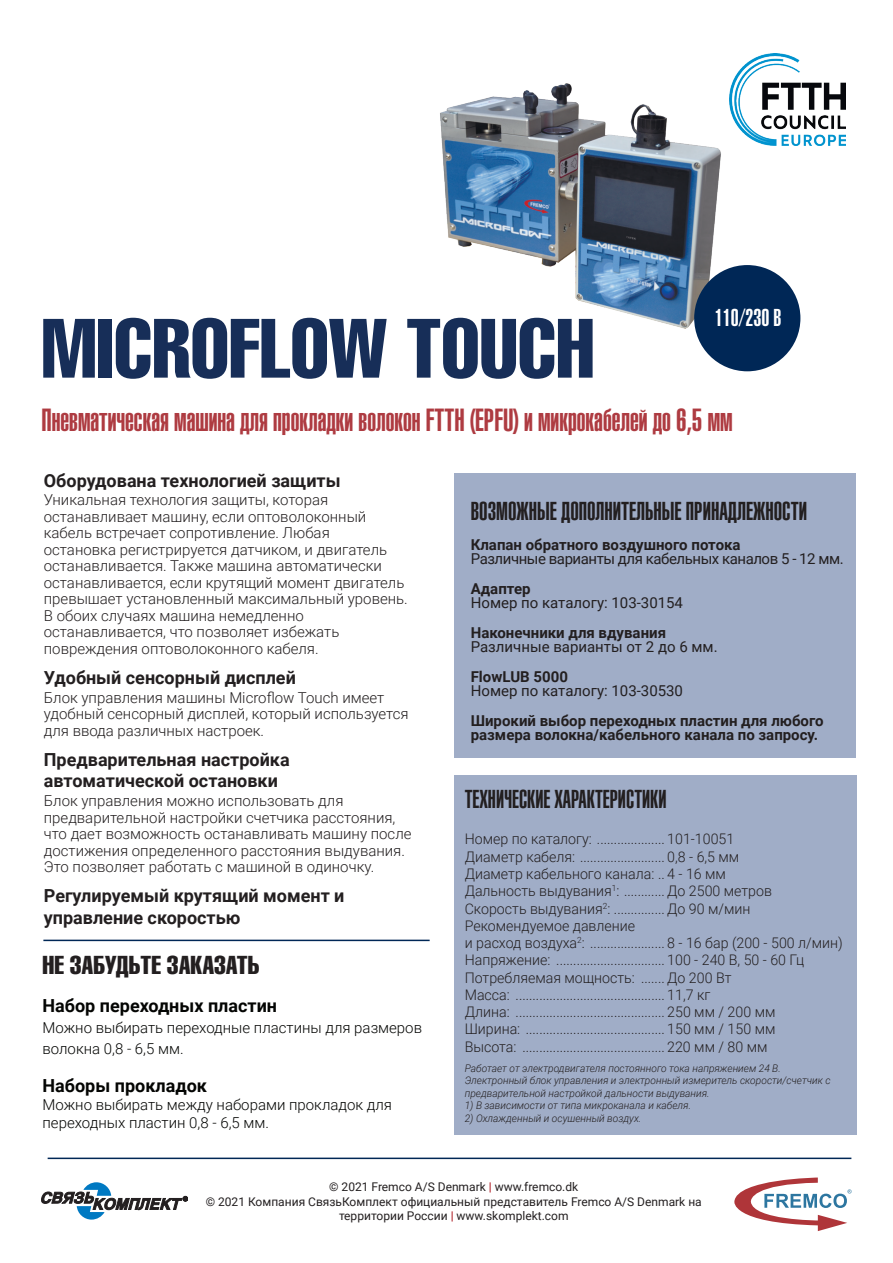
<style>
.page{position:relative;width:893px;height:1263px;background:#fff}
.page>*{position:absolute;margin:0;border:0;box-sizing:border-box;transform-origin:0 0}
.t1{font:82.5px "Helios Compressed C";color:#172e58}
.t2{font:31.5px "Helios Ultra Compressed C";color:#ae3b41}
.t3{font:25.5px "Helios Ultra Compressed C";color:#231f20}
.t4{font:25.5px "Helios Compressed C";color:#231f20}
.t5{font:24px "Helios Ultra Compressed C";color:#fff}
.t6{font:700 18px/21.6px "Roboto";color:#231f20}
.t7{font:700 18px "Roboto";color:#040503}
.t8{font:300 15px/16.5px "Roboto";color:#231f20}
.t9{font:700 15px/13.5px "Roboto";color:#231f20}
.t10{font:300 15px/21px "Roboto";color:#040503}
.t11{font:15px "Roboto";color:#231f20}
.t12{font:15px "Roboto";letter-spacing:-.03em;color:#231f20}
.t13{font:300 14.55px/17.2px "Roboto";color:#231f20}
.t14{font:12px/14.4px "Roboto";color:#231f20;text-align:center}
.t15{font:italic 300 10.5px/12.6px "Roboto";color:#231f20}
.s1{color:#a70a12}
</style>
<div class="page">
<img style="left:440px;top:83px;width:332px;height:246px">
<div style="left:454px;top:473px;width:401px;height:285px;background:#a0adc7"></div>
<div style="left:454px;top:775px;width:402px;height:359px;background:#a0adc7"></div>
<div style="left:694px;top:265px;width:106px;height:106px;background:#002756;border-radius:50%"></div>
<hr style="left:43px;top:940px;width:387px;height:1px;background:#002756">
<img style="left:729px;top:54px;width:116px;height:91px">
<hr style="left:48px;top:1157px;width:803px;height:2px;background:#002756">
<svg style="left:734px;top:1177px;width:117px;height:54px"></svg>
<svg style="left:41px;top:1182px;width:147px;height:37px"></svg>
<h1 class="t1" style="left:41px;top:300px;width:554px">MICROFLOW TOUCH</h1>
<h3 class="t5" style="left:715px;top:304px;width:68px">110/230 В</h3>
<h2 class="t2" style="left:41px;top:402px;width:693px">Пневматическая машина для прокладки волокон FTTH (EPFU) и микрокабелей до 6,5 мм</h2>
<p class="t6" style="left:44px;top:469px;width:298px">Оборудована технологией защиты</p>
<p class="t8" style="left:44px;top:491px;width:366px">Уникальная технология защиты, которая останавливает машину, если оптоволоконный кабель встречает сопротивление. Любая<br>остановка регистрируется датчиком, и двигатель останавливается. Также машина автоматически останавливается, если крутящий момент двигатель превышает установленный максимальный уровень.<br>В обоих случаях машина немедленно останавливается, что позволяет избежать повреждения оптоволоконного кабеля.</p>
<p class="t6" style="left:44px;top:666px;width:254px">Удобный сенсорный дисплей</p>
<p class="t8" style="left:44px;top:688px;width:366px">Блок управления машины Microflow Touch имеет удобный сенсорный дисплей, который используется для ввода различных настроек.</p>
<p class="t6" style="left:44px;top:748px;width:247px">Предварительная настройка автоматической остановки</p>
<p class="t8" style="left:44px;top:792px;width:369px">Блок управления можно использовать для предварительной настройки счетчика расстояния, что дает возможность останавливать машину после достижения определенного расстояния выдувания.<br>Это позволяет работать с машиной в одиночку.</p>
<p class="t6" style="left:44px;top:884px;width:302px">Регулируемый крутящий момент и управление скоростью</p>
<h3 class="t3" style="left:471px;top:496px;width:338px">ВОЗМОЖНЫЕ ДОПОЛНИТЕЛЬНЫЕ ПРИНАДЛЕЖНОСТИ</h3>
<p class="t9" style="left:471px;top:538px;width:271px">Клапан обратного воздушного потока</p>
<p class="t12" style="left:471px;top:548px;width:375px">Различные варианты для кабельных каналов 5 - 12 мм.</p>
<p class="t9" style="left:471px;top:582px;width:61px">Адаптер</p>
<p class="t11" style="left:471px;top:592px;width:214px">Номер по каталогу: 103-30154</p>
<p class="t9" style="left:471px;top:626px;width:197px">Наконечники для вдувания</p>
<p class="t11" style="left:471px;top:636px;width:248px">Различные варианты от 2 до 6 мм.</p>
<p class="t9" style="left:471px;top:670px;width:99px">FlowLUB 5000</p>
<p class="t11" style="left:471px;top:680px;width:214px">Номер по каталогу: 103-30530</p>
<p class="t9" style="left:471px;top:714px;width:354px">Широкий выбор переходных пластин для любого размера волокна/кабельного канала по запросу.</p>
<h3 class="t3" style="left:465px;top:784px;width:203px">ТЕХНИЧЕСКИЕ ХАРАКТЕРИСТИКИ</h3>
<p class="t13" style="left:465px;top:830px;width:380px">Номер по каталогу: .................... 101-10051<br>Диаметр кабеля: ......................... 0,8 - 6,5 мм<br>Диаметр кабельного канала: .. 4 - 16 мм<br>Дальность выдувания<sup>1</sup>: ............ До 2500 метров<br>Скорость выдувания<sup>2</sup>: ............... До 90 м/мин Рекомендуемое давление<br>и расход воздуха<sup>2</sup>: ...................... 8 - 16 бар (200 - 500 л/мин)<br>Напряжение: ................................ 100 - 240 В, 50 - 60 Гц Потребляемая мощность: ....... До 200 Вт<br>Масса: ............................................ 11,7 кг<br>Длина: ............................................ 250 мм / 200 мм<br>Ширина: ......................................... 150 мм / 150 мм<br>Высота: .......................................... 220 мм / 80 мм</p>
<p class="t15" style="left:465px;top:1061px;width:367px">Работает от электродвигателя постоянного тока напряжением 24 В.<br>Электронный блок управления и электронный измеритель скорости/счетчик с предварительной настройкой дальности выдувания.</p>
<p class="t15" style="left:465px;top:1099px;width:228px">1) В зависимости от типа микроканала и кабеля.</p>
<p class="t15" style="left:465px;top:1111px;width:178px">2) Охлажденный и осушенный воздух.</p>
<h3 class="t4" style="left:43px;top:949px;width:219px">НЕ ЗАБУДЬТЕ ЗАКАЗАТЬ</h3>
<p class="t7" style="left:43px;top:993px;width:236px">Набор переходных пластин</p>
<p class="t10" style="left:43px;top:1016px;width:381px">Можно выбирать переходные пластины для размеров волокна 0,8 - 6,5 мм.</p>
<p class="t7" style="left:43px;top:1073px;width:166px">Наборы прокладок</p>
<p class="t10" style="left:43px;top:1095px;width:351px;line-height:18px">Можно выбирать между наборами прокладок для переходных пластин 0,8 - 6,5 мм.</p>
<p class="t14" style="left:206px;top:1179px;width:498px">© 2021 Fremco A/S Denmark <span class="s1">|</span> www.fremco.dk<br>© 2021 Компания СвязьКомплект официальный представитель Fremco A/S Denmark на территории России <span class="s1">|</span> www.skomplekt.com</p>
</div>
